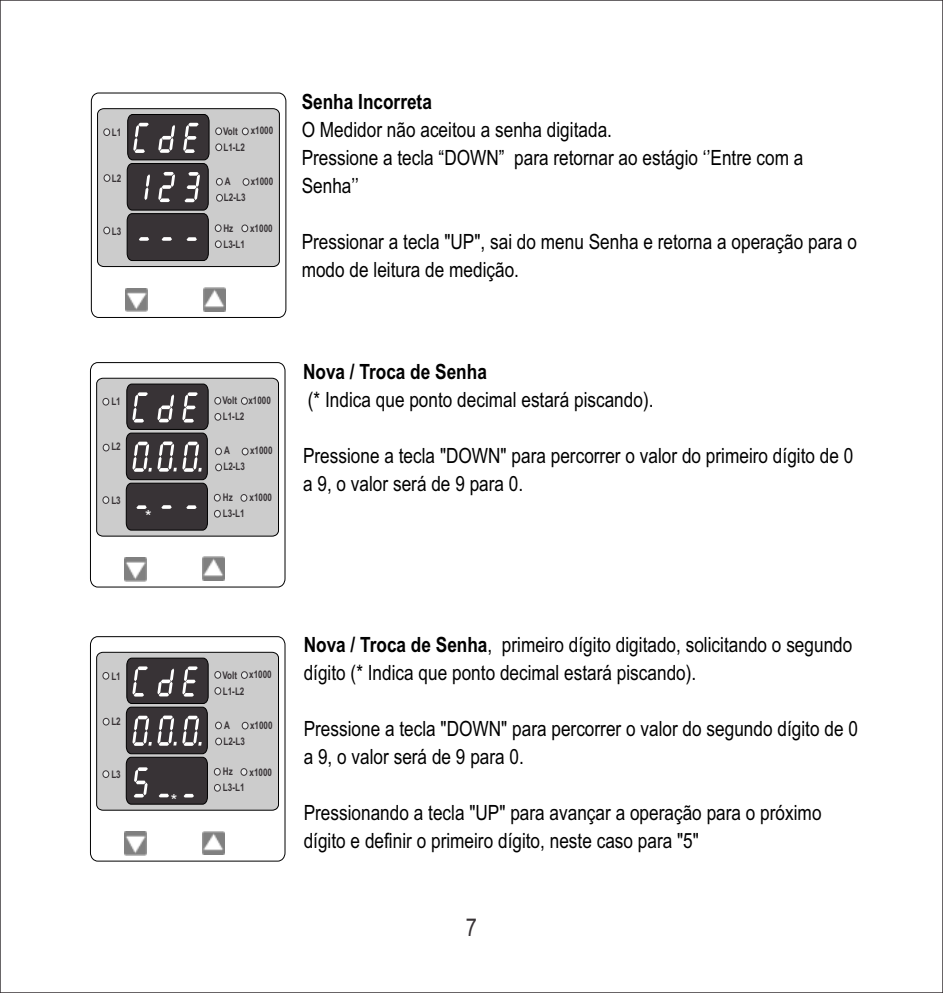
<style>
.page{position:relative;width:943px;height:993px;background:#fff}
.page>*{position:absolute;margin:0;border:0;box-sizing:border-box;transform-origin:0 0}
.t1{font:24.5px "Arial Narrow";color:#383336}
.t2{font:21px/28px "Arial Narrow";color:#000}
.t3{font:700 21px "Arial Narrow";color:#000}
.t4{font:16.45px "Arial";color:#fff}
.t5{font:700 10.5px "Arial Narrow";color:#383336;scale:.94 1}
.s1{font-weight:700}
</style>
<div class="page">
<svg style="left:91px;top:92px;width:196px;height:226px"></svg>
<img style="left:125px;top:288px;width:22px;height:24px">
<img style="left:203px;top:287px;width:22px;height:24px">
<svg style="left:97px;top:108px;width:190px;height:159px;background:#939192"></svg>
<svg style="left:90px;top:636px;width:196px;height:225px"></svg>
<img style="left:124px;top:831px;width:22px;height:24px">
<img style="left:202px;top:830px;width:23px;height:24px">
<svg style="left:96px;top:651px;width:190px;height:159px;background:#969495"></svg>
<svg style="left:90px;top:362px;width:196px;height:225px"></svg>
<img style="left:124px;top:557px;width:22px;height:24px">
<img style="left:202px;top:556px;width:23px;height:24px">
<svg style="left:96px;top:377px;width:190px;height:159px;background:#959394"></svg>
<p class="t5" style="left:223px;top:126px;width:55px">Volt x1000</p>
<p class="t5" style="left:112px;top:128px;width:12px">L1</p>
<p class="t5" style="left:112px;top:174px;width:12px">L2</p>
<p class="t5" style="left:225px;top:177px;width:8px">A</p>
<p class="t5" style="left:251px;top:177px;width:25px">x1000</p>
<p class="t5" style="left:223px;top:143px;width:24px">L1-L2</p>
<p class="t5" style="left:112px;top:227px;width:12px">L3</p>
<p class="t5" style="left:224px;top:194px;width:24px">L2-L3</p>
<p class="t5" style="left:223px;top:224px;width:12px">Hz</p>
<p class="t5" style="left:250px;top:224px;width:25px">x1000</p>
<p class="t5" style="left:223px;top:240px;width:24px">L3-L1</p>
<p class="t3" style="left:302px;top:93px;width:132px">Senha Incorreta</p>
<p class="t2" style="left:302px;top:117px;width:503px">O Medidor não aceitou a senha digitada.<br>Pressione a tecla “DOWN” para retornar ao estágio ‘’Entre com a<br>Senha’’</p>
<p class="t2" style="left:302px;top:229px;width:556px">Pressionar a tecla "UP", sai do menu Senha e retorna a operação para o modo de leitura de medição.</p>
<p class="t5" style="left:222px;top:396px;width:53px">Volt x1000</p>
<p class="t5" style="left:111px;top:397px;width:12px">L1</p>
<p class="t5" style="left:111px;top:442px;width:12px">L2</p>
<p class="t5" style="left:224px;top:446px;width:8px">A</p>
<p class="t5" style="left:250px;top:446px;width:25px">x1000</p>
<p class="t5" style="left:223px;top:412px;width:24px">L1-L2</p>
<p class="t5" style="left:111px;top:495px;width:12px">L3</p>
<p class="t4" style="left:145px;top:510px;width:8px">*</p>
<p class="t5" style="left:223px;top:462px;width:24px">L2-L3</p>
<p class="t5" style="left:223px;top:492px;width:12px">Hz</p>
<p class="t5" style="left:249px;top:493px;width:25px">x1000</p>
<p class="t5" style="left:223px;top:509px;width:24px">L3-L1</p>
<p class="t3" style="left:303px;top:364px;width:185px">Nova / Troca de Senha</p>
<p class="t2" style="left:308px;top:388px;width:347px">(* Indica que ponto decimal estará piscando).</p>
<p class="t2" style="left:303px;top:444px;width:552px">Pressione a tecla "DOWN" para percorrer o valor do primeiro dígito de 0 a 9, o valor será de 9 para 0.</p>
<p class="t5" style="left:222px;top:670px;width:54px">Volt x1000</p>
<p class="t5" style="left:111px;top:671px;width:12px">L1</p>
<p class="t5" style="left:111px;top:717px;width:12px">L2</p>
<p class="t5" style="left:224px;top:720px;width:8px">A</p>
<p class="t5" style="left:250px;top:721px;width:25px">x1000</p>
<p class="t5" style="left:223px;top:686px;width:24px">L1-L2</p>
<p class="t5" style="left:111px;top:770px;width:12px">L3</p>
<p class="t4" style="left:171px;top:793px;width:8px">*</p>
<p class="t5" style="left:223px;top:737px;width:24px">L2-L3</p>
<p class="t5" style="left:223px;top:767px;width:12px">Hz</p>
<p class="t5" style="left:249px;top:767px;width:25px">x1000</p>
<p class="t5" style="left:223px;top:783px;width:24px">L3-L1</p>
<p class="t2" style="left:304px;top:632px;width:550px"><span class="s1">Nova / Troca de Senha</span>, primeiro dígito digitado, solicitando o segundo</p>
<p class="t2" style="left:304px;top:660px;width:394px">dígito (* Indica que ponto decimal estará piscando).</p>
<p class="t2" style="left:304px;top:716px;width:555px">Pressione a tecla "DOWN" para percorrer o valor do segundo dígito de 0 a 9, o valor será de 9 para 0.</p>
<p class="t2" style="left:304px;top:800px;width:519px">Pressionando a tecla "UP" para avançar a operação para o próximo dígito e definir o primeiro dígito, neste caso para "5"</p>
<p class="t1" style="left:466px;top:917px;width:13px">7</p>
</div>
